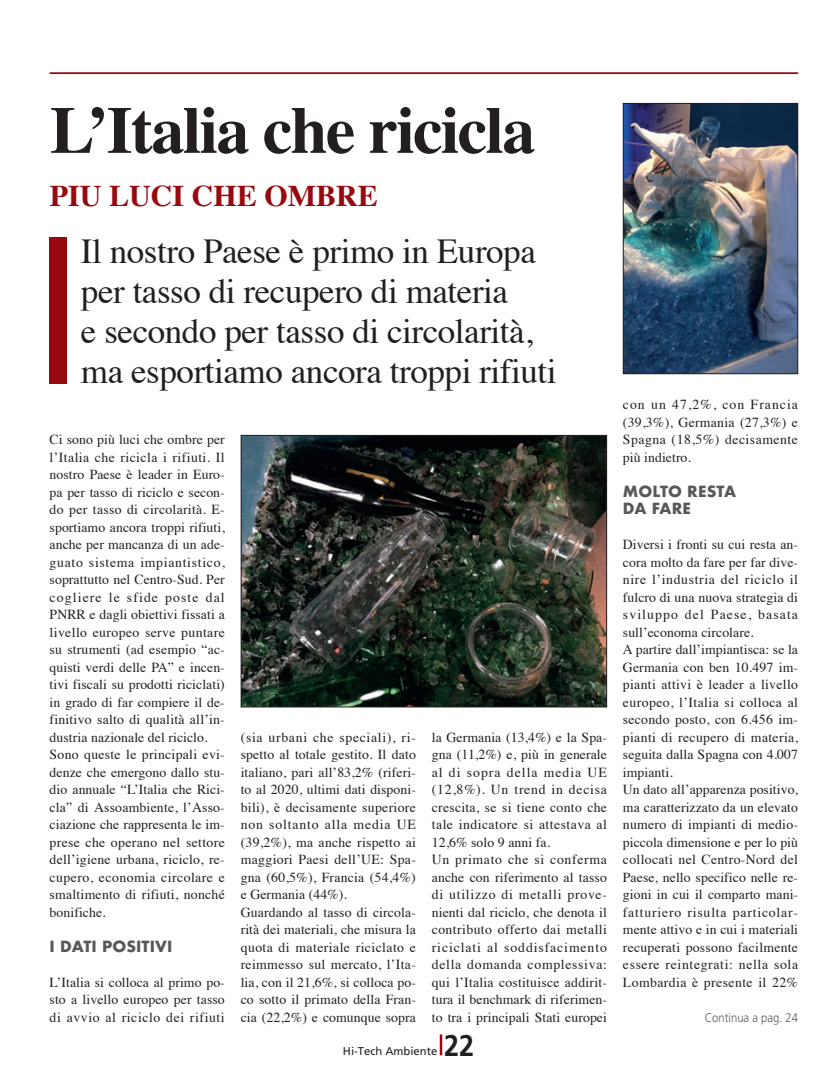
<style>
.page{position:relative;width:830px;height:1078px;background:#fff}
.page>*{position:absolute;margin:0;border:0;box-sizing:border-box;transform-origin:0 0}
.t1{font:700 66.25px "Times";letter-spacing:-.025em;color:#231f20}
.t2{font:35px "Times";letter-spacing:-.015em;color:#231f20}
.t3{font:700 30px "Times";color:#97090e}
.t4{font:700 30px "Frutiger";color:#231f20;scale:.9 1}
.t5{font:700 15px "Futura";letter-spacing:.005em;color:#57585a}
.t6{font:13.75px/17.5px "Times";letter-spacing:.015em;color:#231f20;text-align:justify}
.t7{font:300 12.5px "Frutiger";color:#57585a;scale:.9 1}
.t8{font:11.25px "Frutiger";color:#231f20}
</style>
<div class="page">
<hr style="left:50px;top:72px;width:747px;height:2px;background:#97090e">
<hr style="left:439px;top:1034px;width:3px;height:21px;background:#97090e">
<div style="left:50px;top:237px;width:17px;height:147px;background:#97090e"></div>
<img style="left:243px;top:437px;width:361px;height:268px">
<div style="left:241px;top:435px;width:365px;height:272px;border:1px solid #231f20"></div>
<img style="left:624px;top:105px;width:171px;height:267px">
<div style="left:622px;top:103px;width:175px;height:271px;border:1px solid #231f20"></div>
<p class="t1" style="left:50px;top:103px;width:487px">L’Italia che ricicla</p>
<p class="t3" style="left:50px;top:184px;width:329px">PIU LUCI CHE OMBRE</p>
<p class="t2" style="left:81px;top:237px;width:456px">Il nostro Paese è primo in Europa</p>
<p class="t2" style="left:81px;top:277px;width:428px">per tasso di recupero di materia</p>
<p class="t2" style="left:81px;top:317px;width:453px">e secondo per tasso di circolarità,</p>
<p class="t2" style="left:81px;top:357px;width:477px">ma esportiamo ancora troppi rifiuti</p>
<p class="t6" style="left:50px;top:431px;width:177px">Ci sono più luci che ombre per l’Italia che ricicla i rifiuti. Il nostro Paese è leader in Euro&shy;pa per tasso di riciclo e secon&shy;do per tasso di circolarità. E&shy;sportiamo ancora troppi rifiuti, anche per mancanza di un ade&shy;guato sistema impiantistico, soprattutto nel Centro-Sud. Per cogliere le sfide poste dal PNRR e dagli obiettivi fissati a livello europeo serve puntare su strumenti (ad esempio “ac&shy;quisti verdi delle PA” e incen&shy;tivi fiscali su prodotti riciclati) in grado di far compiere il de&shy;finitivo salto di qualità all’in&shy;dustria nazionale del riciclo.</p>
<p class="t6" style="left:50px;top:746px;width:177px">Sono queste le principali evi&shy;denze che emergono dallo stu&shy;dio annuale “L’Italia che Rici&shy;cla” di Assoambiente, l’Asso&shy;ciazione che rappresenta le im&shy;prese che operano nel settore dell’igiene urbana, riciclo, re&shy;cupero, economia circolare e smaltimento di rifiuti, nonché bonifiche.</p>
<p class="t5" style="left:50px;top:936px;width:124px">I DATI POSITIVI</p>
<p class="t6" style="left:50px;top:974px;width:177px">L’Italia si colloca al primo po&shy;sto a livello europeo per tasso di avvio al riciclo dei rifiuti</p>
<p class="t6" style="left:240px;top:729px;width:177px">(sia urbani che speciali), ri&shy;spetto al totale gestito. Il dato italiano, pari all’83,2% (riferi&shy;to al 2020, ultimi dati disponi&shy;bili), è decisamente superiore non soltanto alla media UE (39,2%), ma anche rispetto ai maggiori Paesi dell’UE: Spa&shy;gna (60,5%), Francia (54,4%) e Germania (44%).</p>
<p class="t6" style="left:240px;top:904px;width:177px">Guardando al tasso di circola&shy;rità dei materiali, che misura la quota di materiale riciclato e reimmesso sul mercato, l’Ita&shy;lia, con il 21,6%, si colloca po&shy;co sotto il primato della Fran&shy;cia (22,2%) e comunque sopra</p>
<p class="t6" style="left:431px;top:729px;width:177px">la Germania (13,4%) e la Spa&shy;gna (11,2%) e, più in generale al di sopra della media UE (12,8%). Un trend in decisa crescita, se si tiene conto che tale indicatore si attestava al 12,6% solo 9 anni fa.</p>
<p class="t6" style="left:431px;top:851px;width:177px">Un primato che si conferma anche con riferimento al tasso di utilizzo di metalli prove&shy;nienti dal riciclo, che denota il contributo offerto dai metalli riciclati al soddisfacimento della domanda complessiva: qui l’Italia costituisce addirit&shy;tura il benchmark di riferimen&shy;to tra i principali Stati europei</p>
<p class="t8" style="left:343px;top:1046px;width:96px">Hi-Tech Ambiente</p>
<p class="t4" style="left:444px;top:1032px;width:35px">22</p>
<p class="t6" style="left:622px;top:396px;width:176px">con un 47,2%, con Francia (39,3%), Germania (27,3%) e Spagna (18,5%) decisamente più indietro.</p>
<p class="t5" style="left:622px;top:481px;width:115px">MOLTO RESTA</p>
<p class="t5" style="left:622px;top:498px;width:70px">DA FARE</p>
<p class="t6" style="left:622px;top:536px;width:177px">Diversi i fronti su cui resta an&shy;cora molto da fare per far dive&shy;nire l’industria del riciclo il fulcro di una nuova strategia di sviluppo del Paese, basata sull’economa circolare.</p>
<p class="t6" style="left:622px;top:641px;width:177px">A partire dall’impiantisca: se la Germania con ben 10.497 im&shy;pianti attivi è leader a livello europeo, l’Italia si colloca al secondo posto, con 6.456 im&shy;pianti di recupero di materia, seguita dalla Spagna con 4.007 impianti.</p>
<p class="t6" style="left:622px;top:781px;width:177px">Un dato all’apparenza positivo, ma caratterizzato da un elevato numero di impianti di medio&shy;piccola dimensione e per lo più collocati nel Centro-Nord del Paese, nello specifico nelle re&shy;gioni in cui il comparto mani&shy;fatturiero risulta particolar&shy;mente attivo e in cui i materiali recuperati possono facilmente essere reintegrati: nella sola Lombardia è presente il 22%</p>
<p class="t7" style="left:704px;top:1012px;width:105px">Continua a pag. 24</p>
</div>
